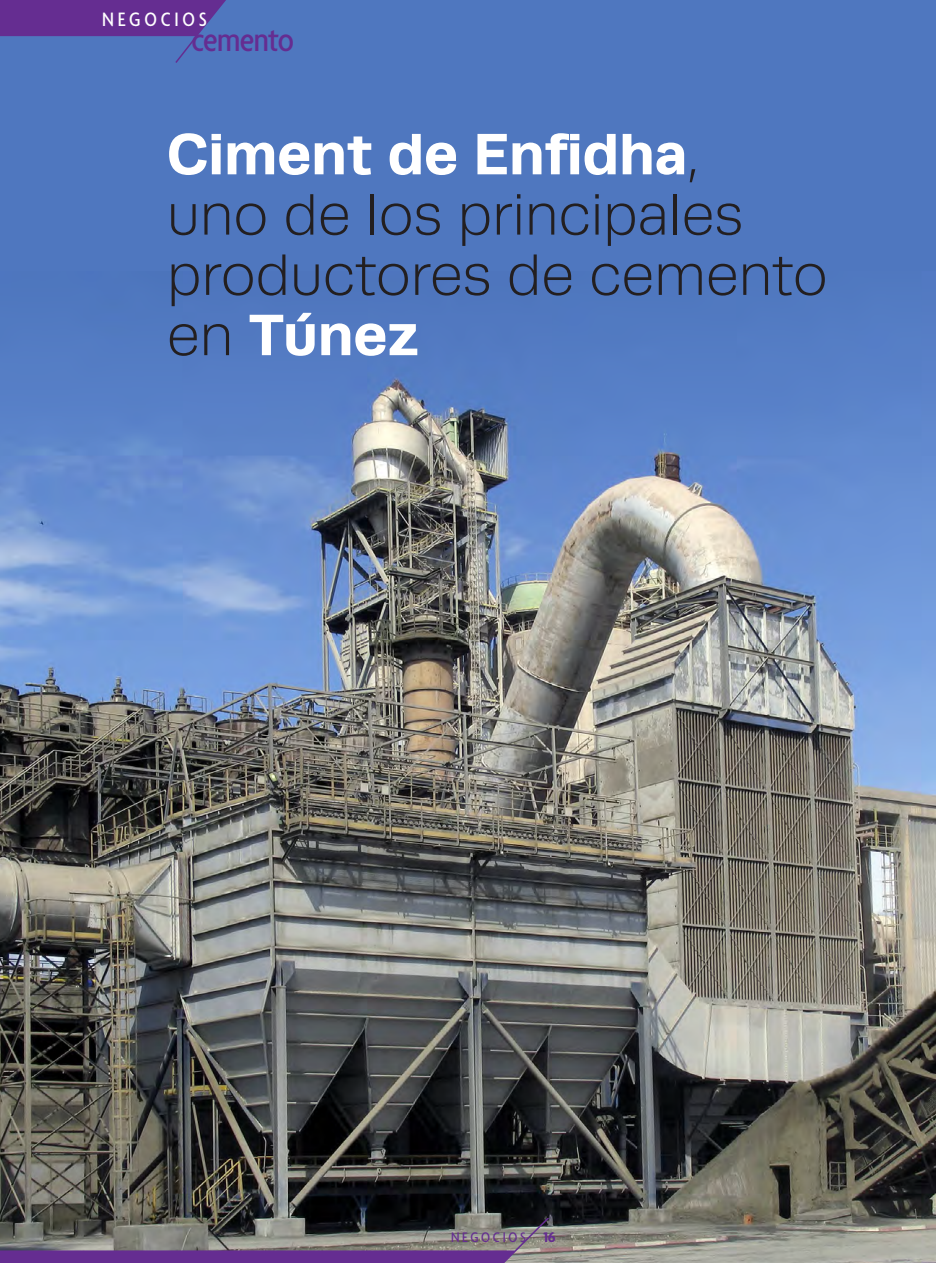
<style>
.page{position:relative;width:936px;height:1263px;background:#fff}
.page>*{position:absolute;margin:0;border:0;box-sizing:border-box;transform-origin:0 0}
.t1{font:300 58.5px/60.3px "Runda";color:#231f20}
.t2{font:500 condensed 36px "Agenda";letter-spacing:-.02em;color:#652d91}
.t3{font:500 condensed 21px "Agenda";letter-spacing:.18em;color:#fff}
.t4{font:500 condensed 15px "Agenda";letter-spacing:.18em;color:#652d91}
.s1{font-weight:700;color:#fff}
.s2{font-weight:700;font-stretch:normal}
</style>
<div class="page">
<div style="left:0;top:0;width:935px;height:1263px;background:#4f77bf"></div>
<img style="left:0;top:374px;width:935px;height:889px">
<svg style="left:0;top:0;width:226px;height:63px"></svg>
<svg style="left:0;top:1218px;width:549px;height:45px;background:#6d5f74"></svg>
<p class="t3" style="left:102px;top:8px;width:106px">NEGOCIOS</p>
<p class="t2" style="left:191px;top:20px;width:104px">cemento</p>
<p class="t1" style="left:167px;top:125px;width:662px"><span class="s1">Ciment de Enfidha</span>,<br>uno de los principales productores de cemento en <span class="s1">Túnez</span></p>
<p class="t4" style="left:451px;top:1229px;width:106px">NEGOCIOS <span class="s2">16</span></p>
</div>
